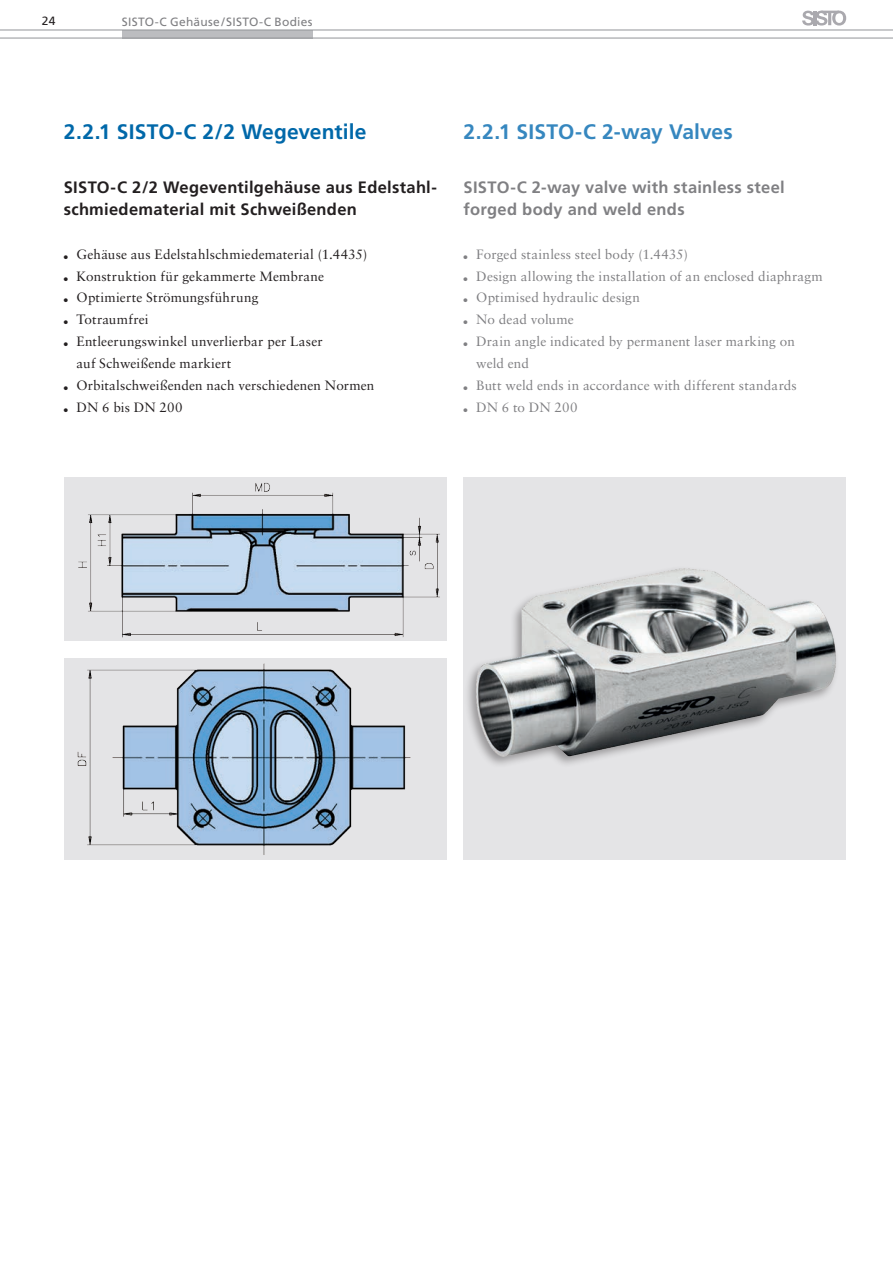
<style>
.page{position:relative;width:893px;height:1263px;background:#fff}
.page>*{position:absolute;margin:0;border:0;box-sizing:border-box;transform-origin:0 0}
.t1{font:700 21px "Frutiger";letter-spacing:.005em;color:#0068a9}
.t2{font:700 21px "Frutiger";color:#3687bf}
.t3{font:700 16.5px/21.8px "Frutiger";letter-spacing:.015em;color:#231f20}
.t4{font:700 16.5px/21.8px "Frutiger";letter-spacing:.015em;color:#808083}
.t5{font:13.5px/21.9px "Sabon LT Std";letter-spacing:.01em;color:#231f20}
.t6{font:13.5px/21.9px "Sabon LT Std";letter-spacing:.015em;color:#808083}
.t7{font:12px "Frutiger";letter-spacing:.02em;color:#808083}
.t8{font:12px "Frutiger";color:#231f20}
</style>
<div class="page">
<svg style="left:802px;top:11px;width:44px;height:15px"></svg>
<div style="left:463px;top:477px;width:383px;height:383px;background:#e4e4e6"></div>
<img style="left:467px;top:568px;width:370px;height:197px">
<div style="left:64px;top:477px;width:382px;height:164px;background:#e4e4e6"></div>
<img style="left:78px;top:482px;width:362px;height:156px">
<div style="left:64px;top:658px;width:382px;height:202px;background:#e4e4e6"></div>
<img style="left:77px;top:663px;width:334px;height:192px">
<div style="left:122px;top:30px;width:190px;height:8px;background:#bcbdc0"></div>
<hr style="left:0;top:38px;width:893px;height:1px;background:#939598">
<hr style="left:0;top:30px;width:893px;height:1px;background:#939598">
<p class="t8" style="left:42px;top:14px;width:15px">24</p>
<p class="t7" style="left:122px;top:14px;width:192px">SISTO-C Gehäuse/ SISTO-C Bodies</p>
<h1 class="t1" style="left:64px;top:119px;width:304px">2.2.1 SISTO-C 2/2 Wegeventile</h1>
<p class="t3" style="left:64px;top:176px;width:375px">SISTO-C 2/2 Wegeventilgehäuse aus Edelstahl&shy;schmiedematerial mit Schweißenden</p>
<p class="t5" style="left:64px;top:243px;width:305px">● Gehäuse aus Edelstahlschmiedematerial (1.4435)</p>
<p class="t5" style="left:64px;top:265px;width:262px">● Konstruktion für gekammerte Membrane</p>
<p class="t5" style="left:64px;top:287px;width:196px">● Optimierte Strömungsführung</p>
<p class="t5" style="left:64px;top:308px;width:86px">● Totraumfrei</p>
<p class="t5" style="left:77px;top:330px;width:248px;text-indent:-13px">● Entleerungswinkel unverlierbar per Laser auf Schweißende markiert</p>
<p class="t5" style="left:64px;top:374px;width:312px">● Orbitalschweißenden nach verschiedenen Normen</p>
<p class="t5" style="left:64px;top:396px;width:120px">● DN 6 bis DN 200</p>
<h1 class="t2" style="left:463px;top:119px;width:271px">2.2.1 SISTO-C 2-way Valves</h1>
<p class="t4" style="left:463px;top:176px;width:323px">SISTO-C 2-way valve with stainless steel forged body and weld ends</p>
<p class="t6" style="left:463px;top:243px;width:226px">● Forged stainless steel body (1.4435)</p>
<p class="t6" style="left:463px;top:265px;width:361px">● Design allowing the installation of an enclosed diaphragm</p>
<p class="t6" style="left:463px;top:287px;width:178px">● Optimised hydraulic design</p>
<p class="t6" style="left:463px;top:308px;width:112px">● No dead volume</p>
<p class="t6" style="left:476px;top:330px;width:320px;text-indent:-13px">● Drain angle indicated by permanent laser marking on weld end</p>
<p class="t6" style="left:463px;top:374px;width:335px">● Butt weld ends in accordance with different standards</p>
<p class="t6" style="left:463px;top:396px;width:116px">● DN 6 to DN 200</p>
</div>
